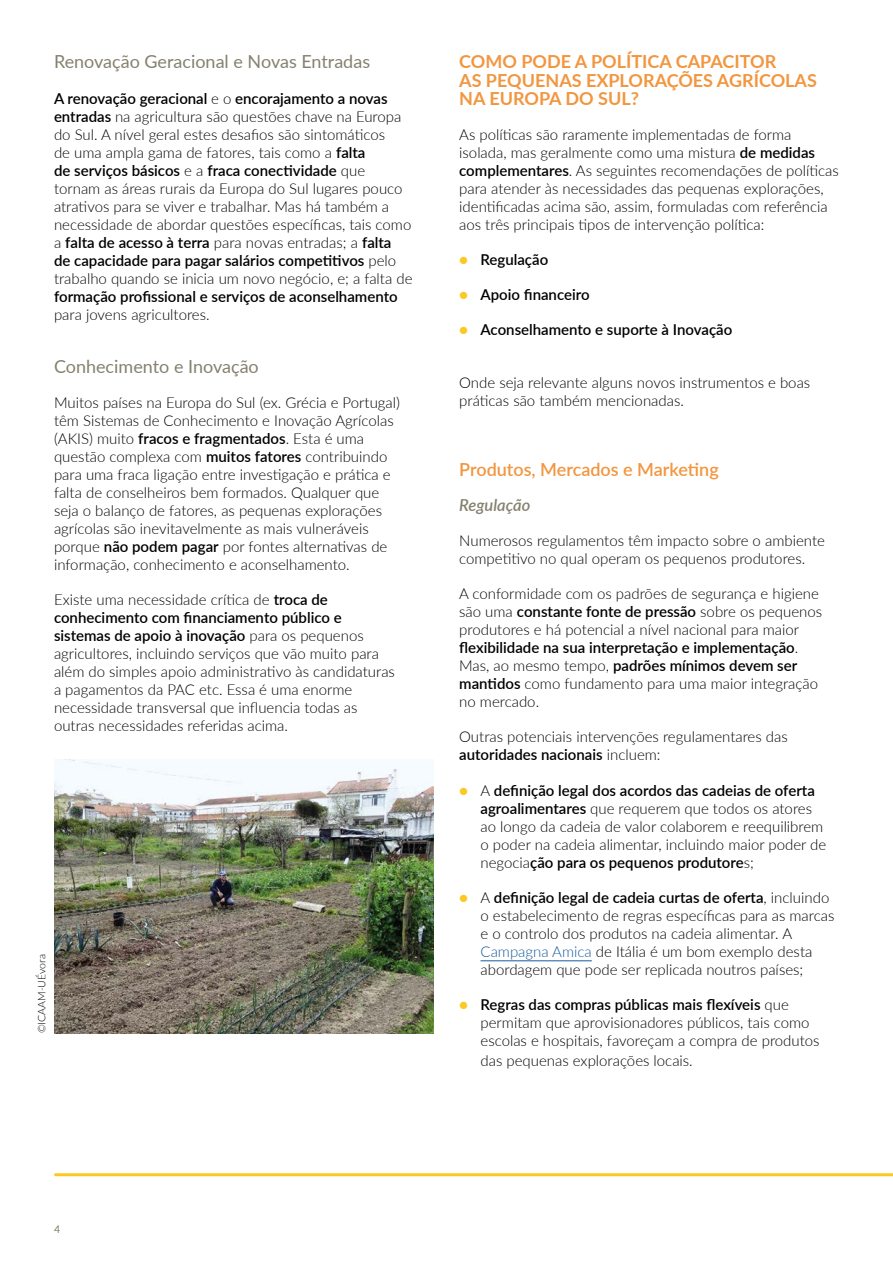
<style>
.page{position:relative;width:893px;height:1263px;background:#fff}
.page>*{position:absolute;margin:0;border:0;box-sizing:border-box;transform-origin:0 0}
.t1{font:700 18px/18px "Lato";color:#f2963f}
.t2{font:18px "Lato";color:#84816f}
.t3{font:600 18px "Lato";color:#f2963f}
.t4{font:italic 600 16.5px "Lato";color:#84816f}
.t5{font:300 15px/18px "Lato";color:#000}
.t6{font:600 15px "Lato";color:#000}
.t7{font:300 10.5px "Lato";color:#000}
.t8{font:10.5px "Lato";color:#84816f}
.s1{font-weight:600}
.s2{font-weight:400;color:#faca22}
.s3{color:#165b9a}
</style>
<div class="page">
<hr style="left:481px;top:960px;width:111px;height:1px;background:#165b9a">
<img style="left:54px;top:759px;width:380px;height:274px">
<hr style="left:56px;top:1173px;width:837px;height:3px;background:#faca22">
<p class="t2" style="left:54px;top:49px;width:318px">Renovação Geracional e Novas Entradas</p>
<p class="t5" style="left:54px;top:89px;width:360px"><span class="s1">A renovação geracional</span> e o <span class="s1">encorajamento a novas entradas</span> na agricultura são questões chave na Europa do Sul. A nível geral estes desafios são sintomáticos<br>de uma ampla gama de fatores, tais como a <span class="s1">falta<br>de serviços básicos</span> e a <span class="s1">fraca conectividade</span> que tornam as áreas rurais da Europa do Sul lugares pouco atrativos para se viver e trabalhar. Mas há também a necessidade de abordar questões específicas, tais como a <span class="s1">falta de acesso à terra</span> para novas entradas; a <span class="s1">falta<br>de capacidade para pagar salários competitivos</span> pelo trabalho quando se inicia um novo negócio, e; a falta de</p>
<p class="t6" style="left:54px;top:285px;width:345px">formação profissional e serviços de aconselhamento</p>
<p class="t5" style="left:54px;top:305px;width:157px">para jovens agricultores.</p>
<p class="t2" style="left:54px;top:353px;width:206px">Conhecimento e Inovação</p>
<p class="t5" style="left:54px;top:393px;width:348px">Muitos países na Europa do Sul (ex. Grécia e Portugal) têm Sistemas de Conhecimento e Inovação Agrícolas (AKIS) muito <span class="s1">fracos e fragmentados</span>. Esta é uma questão complexa com <span class="s1">muitos fatores</span> contribuindo para uma fraca ligação entre investigação e prática e falta de conselheiros bem formados. Qualquer que seja o balanço de fatores, as pequenas explorações agrícolas são inevitavelmente as mais vulneráveis porque <span class="s1">não podem pagar</span> por fontes alternativas de informação, conhecimento e aconselhamento.</p>
<p class="t5" style="left:54px;top:590px;width:342px">Existe uma necessidade crítica de <span class="s1">troca de conhecimento com financiamento público e sistemas de apoio à inovação</span> para os pequenos agricultores, incluindo serviços que vão muito para além do simples apoio administrativo às candidaturas a pagamentos da PAC etc. Essa é uma enorme necessidade transversal que influencia todas as outras necessidades referidas acima.</p>
<p class="t7" style="left:34px;top:1033px;width:80px;rotate:-90deg">©ICAAM-UÉvora</p>
<p class="t1" style="left:459px;top:52px;width:359px">COMO PODE A POLÍTICA CAPACITOR<br>AS PEQUENAS EXPLORAÇÕES AGRÍCOLAS<br>NA EUROPA DO SUL?</p>
<p class="t5" style="left:459px;top:125px;width:381px">As políticas são raramente implementadas de forma isolada, mas geralmente como uma mistura <span class="s1">de medidas complementares</span>. As seguintes recomendações de políticas para atender às necessidades das pequenas explorações, identificadas acima são, assim, formuladas com referência aos três principais tipos de intervenção política:</p>
<p class="t6" style="left:459px;top:248px;width:91px"><span class="s2">●</span> Regulação</p>
<p class="t6" style="left:459px;top:283px;width:132px"><span class="s2">●</span> Apoio financeiro</p>
<p class="t6" style="left:459px;top:318px;width:275px"><span class="s2">●</span> Aconselhamento e suporte à Inovação</p>
<p class="t5" style="left:459px;top:373px;width:353px">Onde seja relevante alguns novos instrumentos e boas práticas são também mencionadas.</p>
<p class="t3" style="left:459px;top:456px;width:261px">Produtos, Mercados e Marketing</p>
<p class="t4" style="left:459px;top:493px;width:73px">Regulação</p>
<p class="t5" style="left:459px;top:531px;width:367px">Numerosos regulamentos têm impacto sobre o ambiente competitivo no qual operam os pequenos produtores.</p>
<p class="t5" style="left:459px;top:584px;width:364px">A conformidade com os padrões de segurança e higiene são uma <span class="s1">constante fonte de pressão</span> sobre os pequenos produtores e há potencial a nível nacional para maior <span class="s1">flexibilidade na sua interpretação e implementação</span>.<br>Mas, ao mesmo tempo, <span class="s1">padrões mínimos devem ser mantidos</span> como fundamento para uma maior integração no mercado.</p>
<p class="t5" style="left:459px;top:727px;width:330px">Outras potenciais intervenções regulamentares das <span class="s1">autoridades nacionais</span> incluem:</p>
<p class="t5" style="left:481px;top:781px;width:347px;text-indent:-21px"><span class="s2">●</span> A <span class="s1">definição legal dos acordos das cadeias de oferta agroalimentares</span> que requerem que todos os atores ao longo da cadeia de valor colaborem e reequilibrem o poder na cadeia alimentar, incluindo maior poder de negocia<span class="s1">ção para os pequenos produtore</span>s;</p>
<p class="t5" style="left:481px;top:888px;width:355px;text-indent:-21px"><span class="s2">●</span> A <span class="s1">definição legal de cadeia curtas de oferta</span>, incluindo o estabelecimento de regras específicas para as marcas e o controlo dos produtos na cadeia alimentar. A <span class="s3">Campagna Amica</span> de Itália é um bom exemplo desta abordagem que pode ser replicada noutros países;</p>
<p class="t5" style="left:481px;top:995px;width:341px;text-indent:-21px"><span class="s2">●</span> <span class="s1">Regras das compras públicas mais flexíveis</span> que permitam que aprovisionadores públicos, tais como escolas e hospitais, favoreçam a compra de produtos</p>
<p class="t5" style="left:481px;top:1051px;width:214px">das pequenas explorações locais.</p>
<p class="t8" style="left:54px;top:1222px;width:8px">4</p>
</div>
